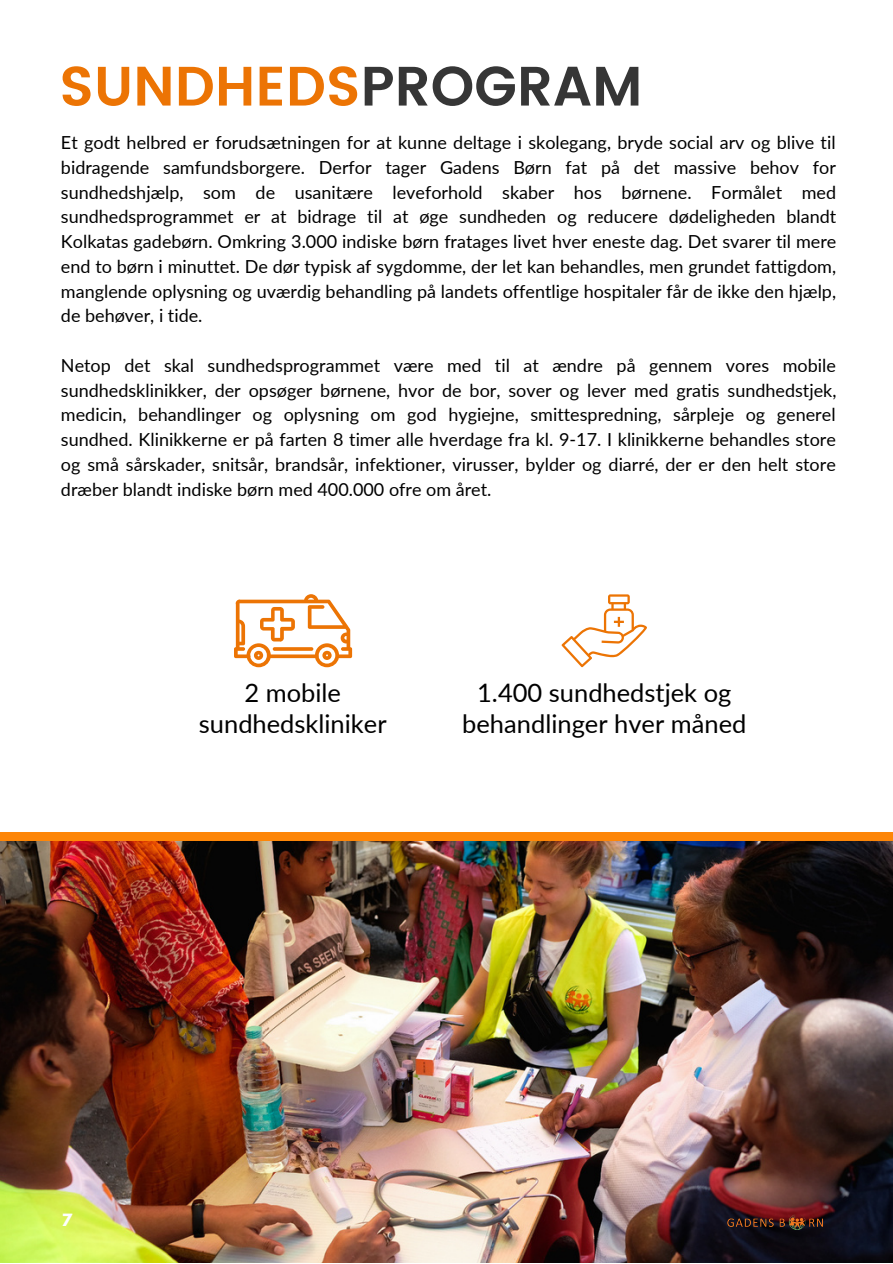
<style>
.page{position:relative;width:893px;height:1264px;background:#fff}
.page>*{position:absolute;margin:0;border:0;box-sizing:border-box;transform-origin:0 0}
.t1{font:600 55.5px "Poppins";color:#ec7404}
.t2{font:25.5px/30.3px "Lato";color:#000;text-align:center}
.t3{font:18px/24.8px "Lato";color:#000;text-align:justify}
.t4{font:700 15px "League Spartan";color:#fdfffe}
.s1{color:#363636}
</style>
<div class="page">
<div style="left:0;top:832px;width:892px;height:430px;background:#fd8608"></div>
<img style="left:0;top:841px;width:892px;height:421px">
<svg style="left:561px;top:594px;width:86px;height:73px"></svg>
<svg style="left:234px;top:594px;width:118px;height:73px"></svg>
<img style="left:726px;top:1204px;width:99px;height:36px">
<p class="t1" style="left:59px;top:54px;width:584px">SUNDHEDS<span class="s1">PROGRAM</span></p>
<p class="t3" style="left:61px;top:130px;width:777px">Et godt helbred er forudsætningen for at kunne deltage i skolegang, bryde social arv og blive til bidragende samfundsborgere. Derfor tager Gadens Børn fat på det massive behov for sundhedshjælp, som de usanitære leveforhold skaber hos børnene. Formålet med sundhedsprogrammet er at bidrage til at øge sundheden og reducere dødeligheden blandt Kolkatas gadebørn. Omkring 3.000 indiske børn fratages livet hver eneste dag. Det svarer til mere end to børn i minuttet. De dør typisk af sygdomme, der let kan behandles, men grundet fattigdom, manglende oplysning og uværdig behandling på landets offentlige hospitaler får de ikke den hjælp, de behøver, i tide.</p>
<p class="t3" style="left:61px;top:352px;width:777px">Netop det skal sundhedsprogrammet være med til at ændre på gennem vores mobile sundhedsklinikker, der opsøger børnene, hvor de bor, sover og lever med gratis sundhedstjek, medicin, behandlinger og oplysning om god hygiejne, smittespredning, sårpleje og generel sundhed. Klinikkerne er på farten 8 timer alle hverdage fra kl. 9-17. I klinikkerne behandles store og små sårskader, snitsår, brandsår, infektioner, virusser, bylder og diarré, der er den helt store dræber blandt indiske børn med 400.000 ofre om året.</p>
<p class="t2" style="left:199px;top:677px;width:189px">2 mobile sundhedskliniker</p>
<p class="t2" style="left:462px;top:677px;width:285px">1.400 sundhedstjek og behandlinger hver måned</p>
<p class="t4" style="left:62px;top:1212px;width:12px">7</p>
</div>
